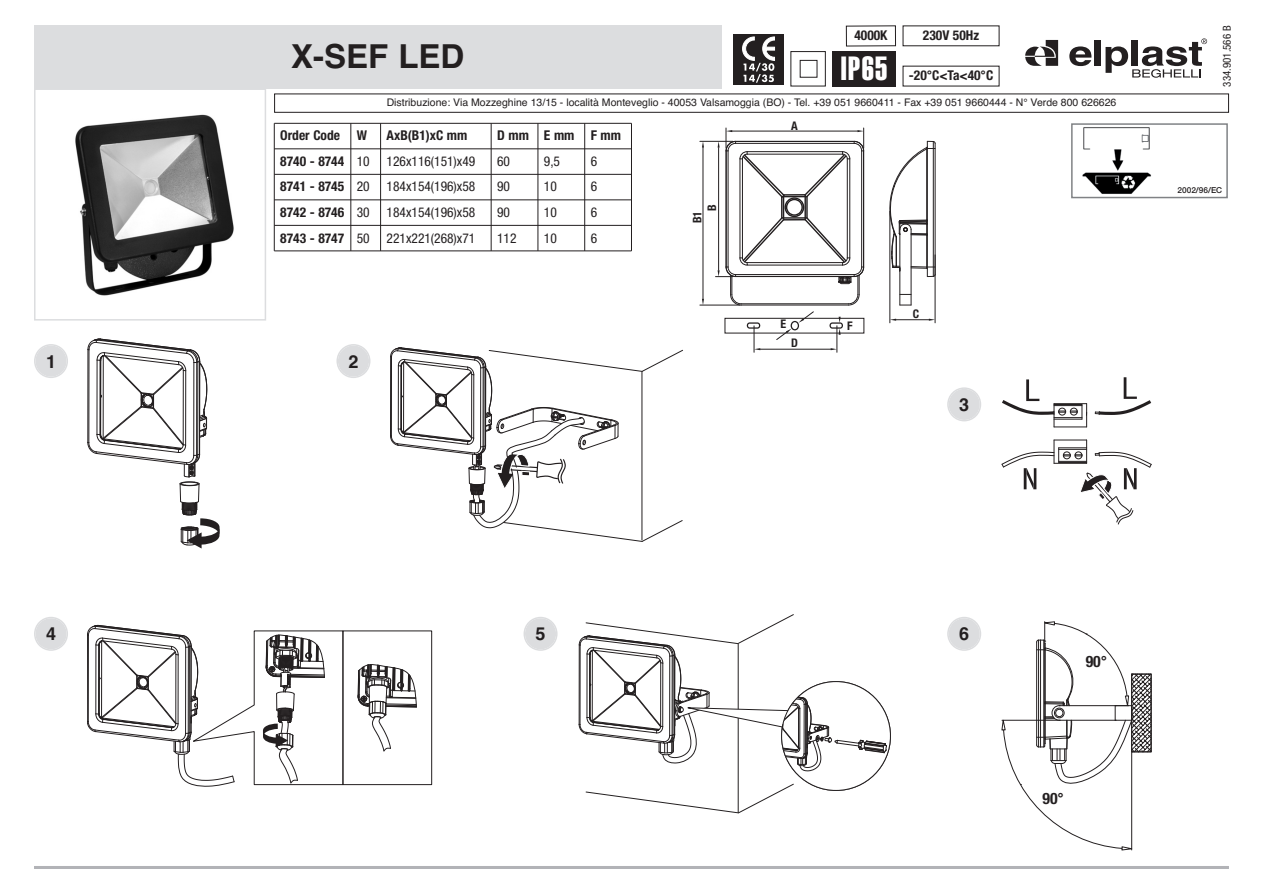
<style>
.page{position:relative;width:1263px;height:893px;background:#fff}
.page>*{position:absolute;margin:0;border:0;box-sizing:border-box;transform-origin:0 0}
.t1{font:700 33px "Helvetica";color:#231f20}
.t2{font:33px "Helvetica Extra Compressed";color:#fff}
.t3{font:700 18px "Helvetica";color:#231f20}
.t4{font:700 condensed 15.75px "Helvetica Neue";color:#231f20}
.t5{font:condensed 13.5px "Helvetica Neue";color:#231f20}
.t6{font:700 condensed 13.5px "Helvetica Neue";color:#231f20}
.t7{font:700 condensed 13.5px "Helvetica Neue";letter-spacing:.13em;color:#231f20}
.t8{font:700 condensed 11.85px "Helvetica Neue";color:#231f20}
.t9{font:condensed 10.95px "Helvetica Neue";color:#231f20}
.t10{font:10.5px "Helvetica";color:#231f20}
.t11{font:500 8.25px "Helvetica Neue";color:#231f20}
.s1{font-weight:700}
</style>
<div class="page">
<div style="left:34px;top:26px;width:688px;height:63px;background:#dcdddf"></div>
<img style="left:75px;top:114px;width:159px;height:182px">
<div style="left:34px;top:88px;width:232px;height:233px;border:2px solid #dcdddf"></div>
<hr style="left:34px;top:866px;width:1195px;height:3px;background:#b2b3b7">
<div style="left:274px;top:94px;width:955px;height:19px;border:1px solid #231f20"></div>
<img style="left:1082px;top:127px;width:69px;height:67px">
<div style="left:1071px;top:123px;width:157px;height:75px;border:2px solid #808285"></div>
<hr style="left:274px;top:123px;width:1px;height:128px;background:#231f20">
<hr style="left:351px;top:123px;width:1px;height:128px;background:#231f20">
<hr style="left:380px;top:123px;width:1px;height:128px;background:#231f20">
<hr style="left:491px;top:123px;width:1px;height:128px;background:#231f20">
<hr style="left:538px;top:123px;width:1px;height:128px;background:#231f20">
<hr style="left:584px;top:123px;width:1px;height:128px;background:#231f20">
<hr style="left:631px;top:123px;width:1px;height:128px;background:#231f20">
<hr style="left:274px;top:123px;width:357px;height:1px;background:#231f20">
<hr style="left:274px;top:149px;width:357px;height:1px;background:#231f20">
<hr style="left:274px;top:174px;width:357px;height:1px;background:#231f20">
<hr style="left:274px;top:200px;width:357px;height:1px;background:#231f20">
<hr style="left:274px;top:225px;width:357px;height:1px;background:#231f20">
<hr style="left:274px;top:251px;width:357px;height:1px;background:#231f20">
<hr style="left:935px;top:143px;width:1px;height:132px;background:#231f20">
<hr style="left:911px;top:230px;width:1px;height:75px;background:#231f20">
<hr style="left:899px;top:224px;width:1px;height:81px;background:#231f20">
<svg style="left:889px;top:141px;width:46px;height:136px"></svg>
<hr style="left:700px;top:305px;width:40px;height:1px;background:#231f20">
<hr style="left:700px;top:141px;width:33px;height:1px;background:#231f20">
<hr style="left:703px;top:148px;width:1px;height:151px;background:#231f20">
<svg style="left:702px;top:299px;width:2px;height:6px"></svg>
<svg style="left:702px;top:141px;width:2px;height:7px"></svg>
<hr style="left:889px;top:211px;width:1px;height:112px;background:#231f20">
<hr style="left:935px;top:255px;width:1px;height:68px;background:#231f20">
<hr style="left:896px;top:319px;width:33px;height:1px;background:#231f20">
<svg style="left:715px;top:128px;width:149px;height:224px"></svg>
<svg style="left:1095px;top:377px;width:56px;height:38px"></svg>
<hr style="left:1054px;top:427px;width:33px;height:1px;background:#231f20">
<svg style="left:1002px;top:379px;width:85px;height:48px"></svg>
<svg style="left:1001px;top:440px;width:150px;height:85px"></svg>
<svg style="left:358px;top:664px;width:59px;height:88px"></svg>
<div style="left:343px;top:631px;width:89px;height:154px;border:1px solid #231f20"></div>
<hr style="left:1151px;top:674px;width:1px;height:78px;background:#231f20">
<svg style="left:1001px;top:621px;width:150px;height:229px"></svg>
<div style="left:1054px;top:708px;width:10px;height:10px;border:1px solid #231f20;border-radius:50%"></div>
<div style="left:1055px;top:709px;width:8px;height:8px;border:1px solid #231f20;border-radius:50%"></div>
<svg style="left:87px;top:624px;width:256px;height:162px"></svg>
<svg style="left:87px;top:339px;width:133px;height:209px"></svg>
<svg style="left:390px;top:347px;width:293px;height:195px"></svg>
<svg style="left:579px;top:614px;width:312px;height:199px"></svg>
<svg style="left:34px;top:344px;width:34px;height:34px"></svg>
<svg style="left:336px;top:344px;width:34px;height:34px"></svg>
<svg style="left:34px;top:617px;width:34px;height:34px"></svg>
<svg style="left:523px;top:617px;width:34px;height:34px"></svg>
<svg style="left:947px;top:617px;width:34px;height:34px"></svg>
<svg style="left:947px;top:387px;width:34px;height:34px"></svg>
<div style="left:846px;top:25px;width:50px;height:21px;border:1px solid #231f20"></div>
<div style="left:733px;top:34px;width:51px;height:51px;background:#231f20"></div>
<svg style="left:742px;top:37px;width:33px;height:46px"></svg>
<div style="left:832px;top:51px;width:64px;height:35px;background:#231f20"></div>
<svg style="left:1069px;top:46px;width:22px;height:20px"></svg>
<div style="left:1095px;top:40px;width:6px;height:26px;background:#231f20"></div>
<svg style="left:1025px;top:40px;width:33px;height:26px"></svg>
<svg style="left:1105px;top:38px;width:102px;height:40px"></svg>
<div style="left:790px;top:51px;width:36px;height:35px;border:1px solid #231f20"></div>
<div style="left:800px;top:60px;width:17px;height:18px;border:1px solid #231f20"></div>
<h1 class="t1" style="left:291px;top:38px;width:175px">X-SEF LED</h1>
<p class="t6" style="left:854px;top:31px;width:35px">4000K</p>
<h1 class="t2" style="left:840px;top:56px;width:49px">IP65</h1>
<p class="t6" style="left:923px;top:31px;width:58px">230V 50Hz</p>
<p class="t6" style="left:909px;top:71px;width:86px">-20°C&lt;Ta&lt;40°C</p>
<p class="t10" style="left:387px;top:96px;width:731px">Distribuzione: Via Mozzeghine 13/15 - località Monteveglio - 40053 Valsamoggia (BO) - Tel. +39 051 9660411 - Fax +39 051 9660444 - N° Verde 800 626626</p>
<p class="t6" style="left:280px;top:131px;width:88px">Order Code W</p>
<p class="t6" style="left:387px;top:131px;width:82px">AxB(B1)xC mm</p>
<p class="t7" style="left:497px;top:131px;width:125px">Dmm Emm Fmm</p>
<p class="t5" style="left:280px;top:156px;width:197px"><span class="s1">8740 - 8744</span> 10 126x116(151)x49</p>
<p class="t5" style="left:497px;top:156px;width:14px">60</p>
<p class="t5" style="left:544px;top:156px;width:18px">9,5</p>
<p class="t5" style="left:591px;top:156px;width:8px">6</p>
<p class="t5" style="left:280px;top:182px;width:197px"><span class="s1">8741 - 8745</span> 20 184x154(196)x58</p>
<p class="t5" style="left:497px;top:182px;width:14px">90</p>
<p class="t5" style="left:544px;top:182px;width:14px">10</p>
<p class="t5" style="left:591px;top:182px;width:8px">6</p>
<p class="t5" style="left:280px;top:207px;width:197px"><span class="s1">8742 - 8746</span> 30 184x154(196)x58</p>
<p class="t5" style="left:497px;top:207px;width:14px">90</p>
<p class="t5" style="left:544px;top:207px;width:14px">10</p>
<p class="t5" style="left:591px;top:207px;width:8px">6</p>
<p class="t5" style="left:280px;top:233px;width:197px"><span class="s1">8743 - 8747</span> 50 221x221(268)x71</p>
<p class="t5" style="left:497px;top:233px;width:21px">112</p>
<p class="t5" style="left:544px;top:233px;width:14px">10</p>
<p class="t5" style="left:591px;top:233px;width:8px">6</p>
<h2 class="t3" style="left:46px;top:351px;width:12px">1</h2>
<h2 class="t3" style="left:348px;top:351px;width:12px">2</h2>
<p class="t8" style="left:708px;top:211px;width:8px;rotate:-90deg">B</p>
<p class="t8" style="left:693px;top:223px;width:14px;rotate:-90deg">B1</p>
<p class="t8" style="left:791px;top:121px;width:8px">A</p>
<p class="t8" style="left:780px;top:320px;width:7px">E</p>
<p class="t8" style="left:847px;top:321px;width:7px">F</p>
<p class="t8" style="left:791px;top:339px;width:8px">D</p>
<p class="t8" style="left:913px;top:309px;width:8px">C</p>
<h2 class="t3" style="left:959px;top:394px;width:12px">3</h2>
<p class="t9" style="left:1223px;top:87px;width:63px;rotate:-90deg">334.901.566 B</p>
<p class="t11" style="left:1177px;top:187px;width:46px">2002/96/EC</p>
<h2 class="t3" style="left:46px;top:623px;width:12px">4</h2>
<h2 class="t3" style="left:535px;top:623px;width:12px">5</h2>
<h2 class="t3" style="left:959px;top:623px;width:12px">6</h2>
<p class="t4" style="left:1086px;top:656px;width:23px">90°</p>
<p class="t4" style="left:1042px;top:793px;width:23px">90°</p>
</div>
